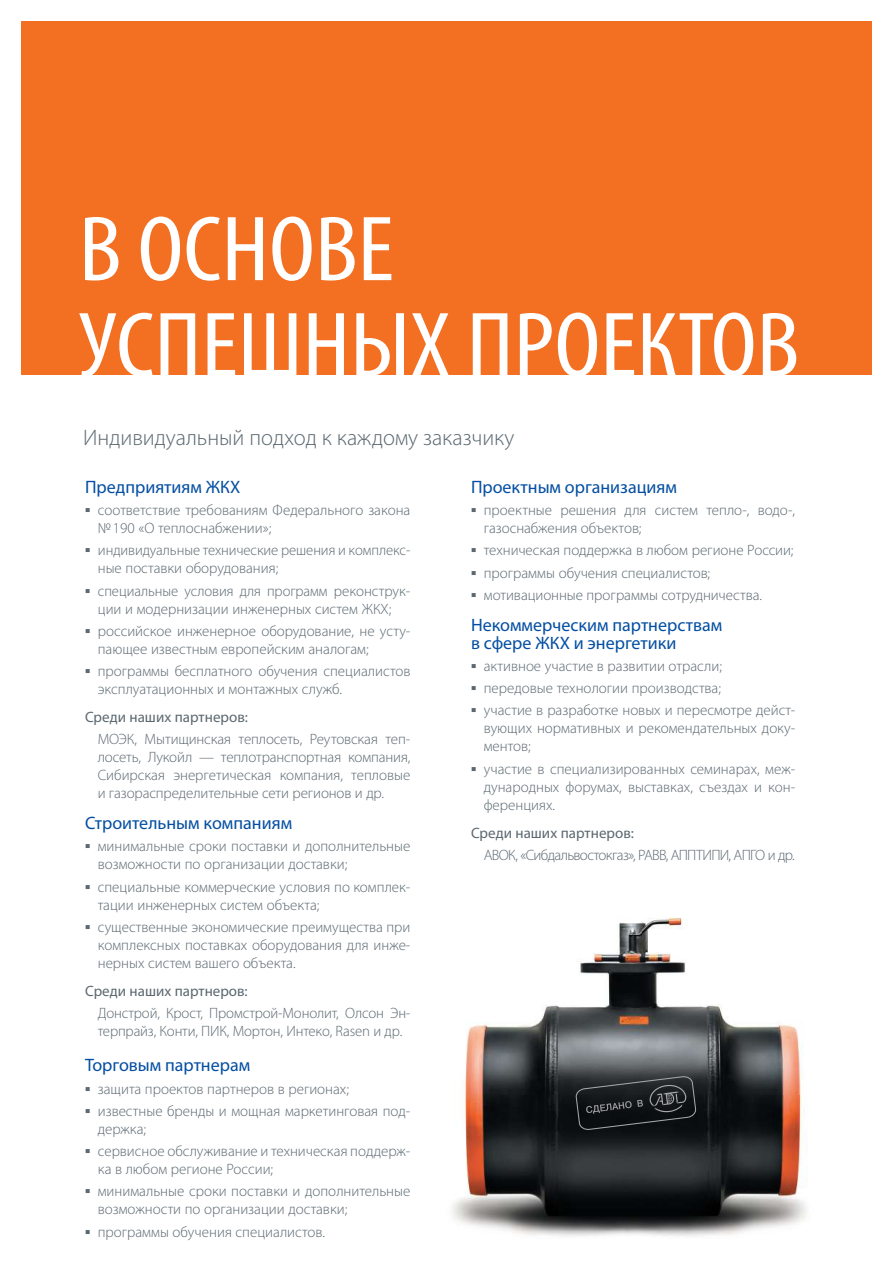
<style>
.page{position:relative;width:893px;height:1263px;background:#fff}
.page>*{position:absolute;margin:0;border:0;box-sizing:border-box;transform-origin:0 0}
.t1{font:condensed 93.3px/96px "Myriad Pro";color:#fff;scale:1.1 1}
.t2{font:300 22.5px "Myriad Pro";color:#5b6870}
.t3{font:18px/18px "Myriad Pro";color:#034ea2}
.t4{font:300 15px/18px "Myriad Pro";color:#5b6870}
.t5{font:15px "Myriad Pro";color:#5b6870}
.t6{font:300 15px "Myriad Pro";letter-spacing:-.045em;color:#5b6870}
.s1{font-family:"Arial";font-weight:700}
</style>
<div class="page">
<img style="left:452px;top:917px;width:356px;height:319px">
<div style="left:21px;top:21px;width:851px;height:354px;background:#f36f21"></div>
<svg style="left:575px;top:1075px;width:122px;height:55px;background:#24282b"></svg>
<h1 class="t1" style="left:79px;top:200px;width:656px">В ОСНОВЕ<br>УСПЕШНЫХ ПРОЕКТОВ</h1>
<h2 class="t2" style="left:83px;top:425px;width:433px">Индивидуальный подход к каждому заказчику</h2>
<p class="t3" style="left:85px;top:477px;width:157px">Предприятиям ЖКХ</p>
<p class="t4" style="left:98px;top:501px;width:314px;text-indent:-13px"><span class="s1">▪</span> соответствие требованиям Федерального закона № 190 «О теплоснабжении»;</p>
<p class="t4" style="left:98px;top:542px;width:314px;text-indent:-13px"><span class="s1">▪</span> индивидуальные технические решения и комп лекс&shy;ные поставки оборудования;</p>
<p class="t4" style="left:85px;top:582px;width:327px;text-align:center"><span class="s1">▪</span> специальные условия для программ реконструк&shy;ции и модернизации инженерных сис тем ЖКХ;</p>
<p class="t4" style="left:98px;top:622px;width:314px;text-indent:-13px"><span class="s1">▪</span> российское инженерное оборудование, не усту&shy;пающее известным европейским аналогам;</p>
<p class="t4" style="left:98px;top:662px;width:314px;text-indent:-13px"><span class="s1">▪</span> программы бесплатного обучения специалистов эксплуатационных и монтажных служб.</p>
<p class="t5" style="left:85px;top:708px;width:164px">Среди наших партнеров:</p>
<p class="t4" style="left:98px;top:731px;width:314px;text-align:justify">МОЭК, Мытищинская теплосеть, Реутовская теп&shy;лосеть, Лукойл — теплотранспортная компания, Сибирская энергетическая компания, тепловые и газораспределительные сети регионов и др.</p>
<p class="t3" style="left:85px;top:814px;width:209px">Строительным компаниям</p>
<p class="t4" style="left:98px;top:838px;width:314px;text-indent:-13px"><span class="s1">▪</span> минимальные сроки поставки и дополнительные возможности по организации доставки;</p>
<p class="t4" style="left:98px;top:878px;width:314px;text-indent:-13px"><span class="s1">▪</span> специальные коммерческие условия по комплек&shy;тации инженерных систем объекта;</p>
<p class="t4" style="left:98px;top:918px;width:314px;text-align:justify;text-indent:-13px"><span class="s1">▪</span> существенные экономические преимущества при комплексных поставках оборудования для инже&shy;нерных систем вашего объекта.</p>
<p class="t5" style="left:85px;top:982px;width:164px">Среди наших партнеров:</p>
<p class="t4" style="left:98px;top:1004px;width:314px">Донстрой, Крост, Промстрой-Монолит, Олсон Эн&shy;терпрайз, Конти, ПИК, Мортон, Интеко, Rasen и др.</p>
<p class="t3" style="left:85px;top:1056px;width:167px">Торговым партнерам</p>
<p class="t4" style="left:85px;top:1080px;width:265px"><span class="s1">▪</span> защита проектов партнеров в регионах;</p>
<p class="t4" style="left:98px;top:1102px;width:314px;text-indent:-13px"><span class="s1">▪</span> известные бренды и мощная маркетинговая под&shy;держка;</p>
<p class="t4" style="left:98px;top:1142px;width:314px;text-indent:-13px"><span class="s1">▪</span> сервисное обслуживание и техническая поддерж&shy;ка в любом регионе России;</p>
<p class="t4" style="left:98px;top:1183px;width:314px;text-indent:-13px"><span class="s1">▪</span> минимальныe сроки поставки и дополнительные возможности по организации доставки;</p>
<p class="t4" style="left:85px;top:1223px;width:242px"><span class="s1">▪</span> программы обучения специалистов.</p>
<p class="t3" style="left:471px;top:477px;width:208px">Проектным организациям</p>
<p class="t4" style="left:484px;top:501px;width:313px;text-indent:-13px"><span class="s1">▪</span> проектные решения для систем тепло-, водо-, газоснабжения объектов;</p>
<p class="t4" style="left:471px;top:542px;width:324px"><span class="s1">▪</span> техническая поддержка в любом регионе России;</p>
<p class="t4" style="left:471px;top:564px;width:241px"><span class="s1">▪</span> программы обучения специалистов;</p>
<p class="t4" style="left:471px;top:586px;width:293px"><span class="s1">▪</span> мотивационные программы сотрудничества.</p>
<p class="t3" style="left:471px;top:615px;width:253px">Некоммерческим партнерствам в сфере ЖКХ и энергетики</p>
<p class="t4" style="left:471px;top:657px;width:253px"><span class="s1">▪</span> активное участие в развитии отрасли;</p>
<p class="t4" style="left:471px;top:679px;width:252px"><span class="s1">▪</span> передовые технологии производства;</p>
<p class="t4" style="left:484px;top:702px;width:313px;text-align:justify;text-indent:-13px"><span class="s1">▪</span> участие в разработке новых и пересмотре дейст&shy;вующих нормативных и рекомендательных доку&shy;ментов;</p>
<p class="t4" style="left:484px;top:760px;width:313px;text-align:justify;text-indent:-13px"><span class="s1">▪</span> участие в специализированных семинарах, меж&shy;дународных форумах, выставках, съездах и кон&shy;ференциях.</p>
<p class="t5" style="left:471px;top:823px;width:164px">Среди наших партнеров:</p>
<p class="t6" style="left:484px;top:847px;width:312px">АВОК, «Сибдальвостокгаз», РАВВ, АППТИПИ, АПГО и др.</p>
</div>
